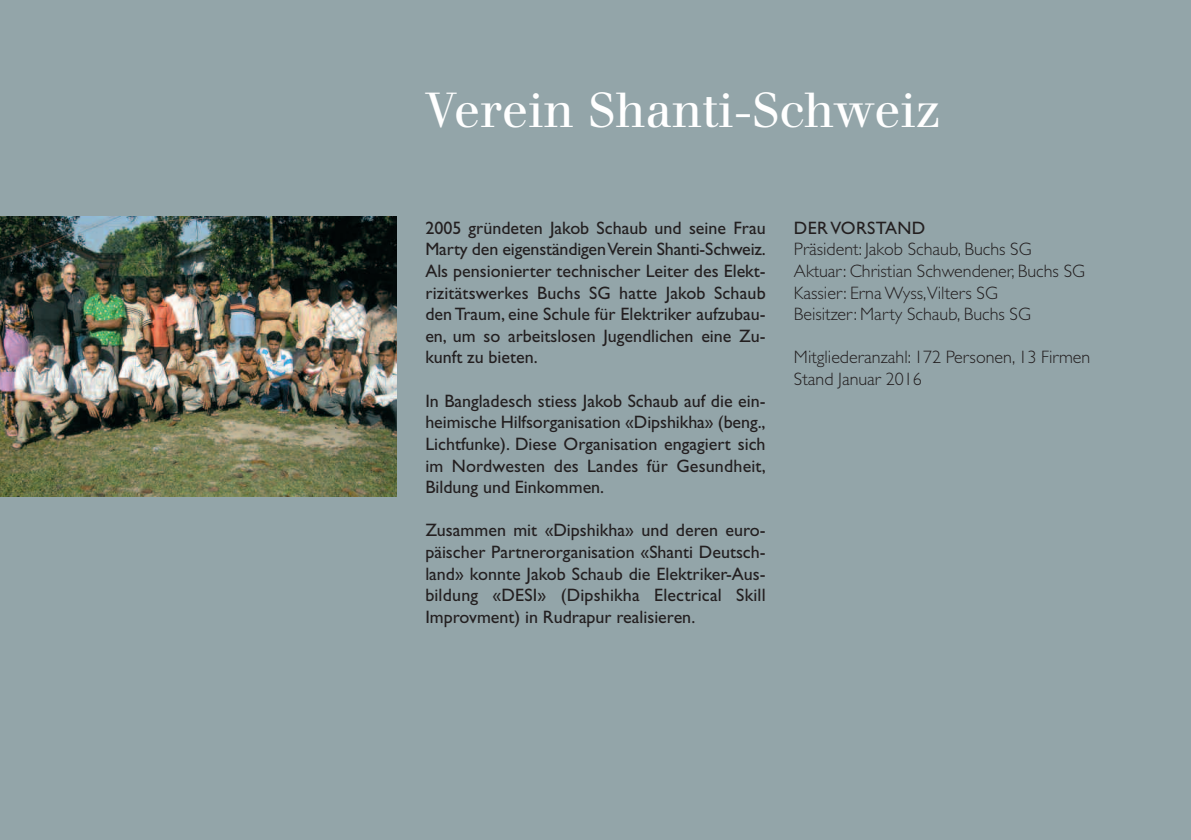
<style>
.page{position:relative;width:1191px;height:840px;background:#fff}
.page>*{position:absolute;margin:0;border:0;box-sizing:border-box;transform-origin:0 0}
.t1{font:48px "Walbaum";color:#fff}
.t2{font:18px/21.6px "Gill Sans";color:#231f20;text-align:justify}
.t3{font:300 18px/21.6px "Gill Sans";color:#231f20}
</style>
<div class="page">
<div style="left:0;top:0;width:1191px;height:839px;background:#93a5a9"></div>
<img style="left:0;top:217px;width:397px;height:279px">
<h1 class="t1" style="left:425px;top:93px;width:516px">Verein Shanti-Schweiz</h1>
<p class="t2" style="left:425px;top:218px;width:342px">2005 gründeten Jakob Schaub und seine Frau Marty den eigenständigen Verein Shanti-Schweiz.<br>Als pensionierter technischer Leiter des Elekt&shy;rizitätswerkes Buchs SG hatte Jakob Schaub den Traum, eine Schule für Elektriker aufzubau&shy;en, um so arbeitslosen Jugendlichen eine Zu&shy;kunft zu bieten.</p>
<p class="t2" style="left:425px;top:391px;width:342px">In Bangladesch stiess Jakob Schaub auf die ein&shy;heimische Hilfsorganisation «Dipshikha» (beng., Lichtfunke). Diese Organisation engagiert sich im Nordwesten des Landes für Gesundheit, Bildung und Einkommen.</p>
<p class="t2" style="left:425px;top:521px;width:342px">Zusammen mit «Dipshikha» und deren euro&shy;päischer Partnerorganisation «Shanti Deutsch&shy;land» konnte Jakob Schaub die Elektriker-Aus&shy;bildung «DESI» (Dipshikha Electrical Skill Improvment) in Rudrapur realisieren.</p>
<p class="t2" style="left:794px;top:218px;width:133px">DER VORSTAND</p>
<p class="t3" style="left:794px;top:240px;width:292px">Präsident: Jakob Schaub, Buchs SG Aktuar: Christian Schwendener, Buchs SG Kassier: Erna Wyss,Vilters SG<br>Beisitzer: Marty Schaub, Buchs SG</p>
<p class="t3" style="left:794px;top:348px;width:298px">Mitgliederanzahl: 172 Personen, 13 Firmen<br>Stand Januar 2016</p>
</div>
